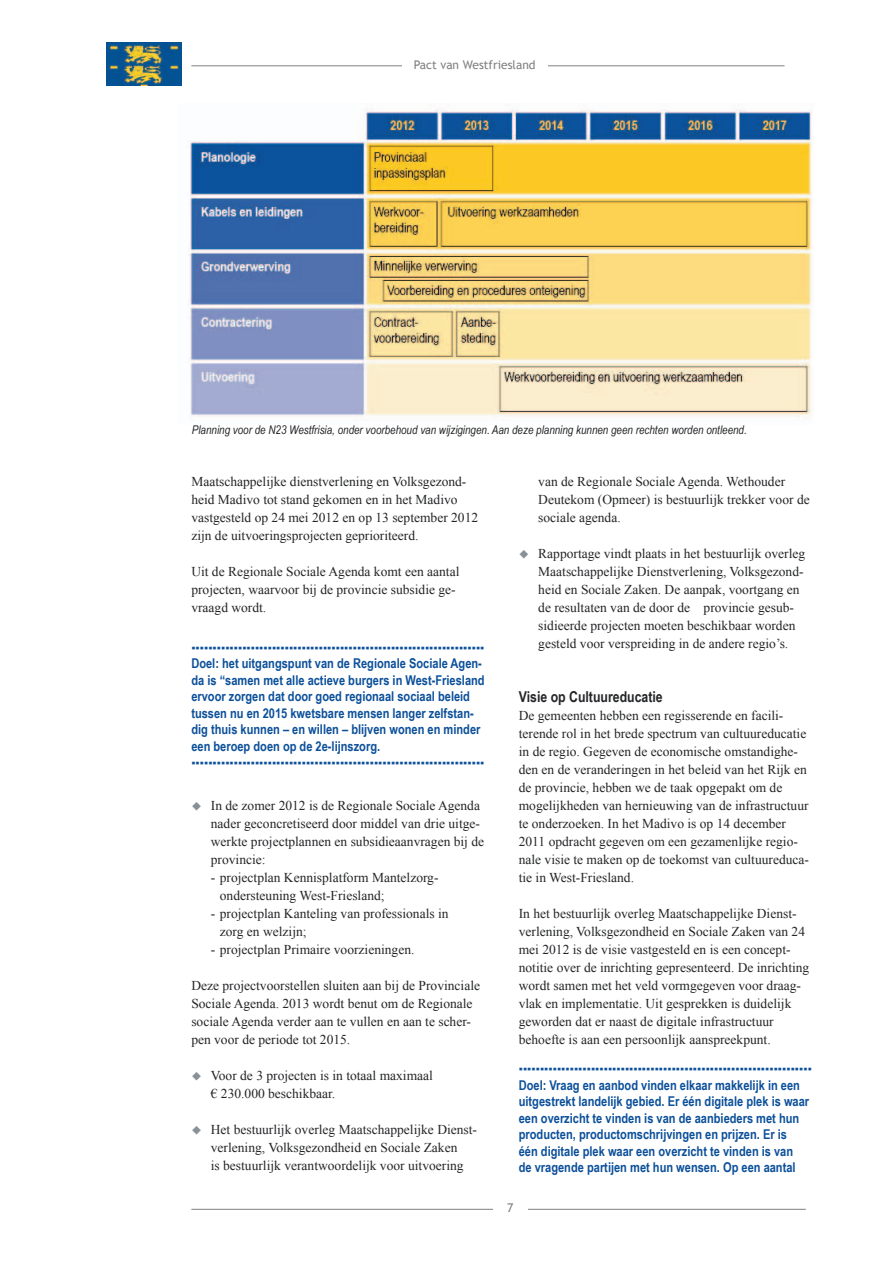
<style>
.page{position:relative;width:893px;height:1263px;background:#fff}
.page>*{position:absolute;margin:0;border:0;box-sizing:border-box;transform-origin:0 0}
.t1{font:700 15px "Arial Narrow";color:#242527}
.t2{font:13.5px/18px "Times New Roman";color:#242527}
.t3{font:700 13.5px/16.5px "Arial Narrow";color:#0c509a}
.t4{font:12px "Trebuchet MS";color:#0c509a}
.t5{font:italic 12px "Arial Narrow";color:#242527}
.t6{font:12px "Trebuchet MS";color:#808082}
.s1{color:#889197}
</style>
<div class="page">
<hr style="left:191px;top:1209px;width:615px;height:1px;background:#808082">
<div style="left:493px;top:1203px;width:34px;height:19px;background:#fff"></div>
<hr style="left:191px;top:65px;width:593px;height:1px;background:#808082">
<div style="left:402px;top:60px;width:146px;height:22px;background:#fff"></div>
<img style="left:106px;top:42px;width:76px;height:44px">
<img style="left:188px;top:109px;width:624px;height:309px">
<p class="t6" style="left:414px;top:57px;width:123px">Pact van Westfriesland</p>
<p class="t5" style="left:192px;top:422px;width:556px">Planning voor de N23 Westfrisia, onder voorbehoud van wijzigingen. Aan deze planning kunnen geen rechten worden ontleend.</p>
<p class="t2" style="left:191px;top:472px;width:288px">Maatschappelijke dienstverlening en Volksgezond&shy;heid Madivo tot stand gekomen en in het Madivo vastgesteld op 24 mei 2012 en op 13 september 2012 zijn de uitvoeringsprojecten geprioriteerd.</p>
<p class="t2" style="left:191px;top:562px;width:270px">Uit de Regionale Sociale Agenda komt een aantal projecten, waarvoor bij de provincie subsidie ge&shy;vraagd wordt.</p>
<p class="t4" style="left:191px;top:640px;width:295px">▪▪▪▪▪▪▪▪▪▪▪▪▪▪▪▪▪▪▪▪▪▪▪▪▪▪▪▪▪▪▪▪▪▪▪▪▪▪▪▪▪▪▪▪▪▪▪▪▪▪▪▪▪▪▪▪▪▪▪▪▪▪▪▪▪▪▪▪▪</p>
<p class="t3" style="left:191px;top:654px;width:295px">Doel: het uitgangspunt van de Regionale Sociale Agen&shy;da is “samen met alle actieve burgers in West-Friesland ervoor zorgen dat door goed regionaal sociaal beleid tussen nu en 2015 kwetsbare mensen langer zelfstan&shy;dig thuis kunnen – en willen – blijven wonen en minder een beroep doen op de 2e-lijnszorg.</p>
<p class="t4" style="left:191px;top:756px;width:295px">▪▪▪▪▪▪▪▪▪▪▪▪▪▪▪▪▪▪▪▪▪▪▪▪▪▪▪▪▪▪▪▪▪▪▪▪▪▪▪▪▪▪▪▪▪▪▪▪▪▪▪▪▪▪▪▪▪▪▪▪▪▪▪▪▪▪▪▪▪</p>
<p class="t2" style="left:211px;top:796px;width:275px;text-indent:-19px"><span class="s1">◆</span> In de zomer 2012 is de Regionale Sociale Agenda nader geconcretiseerd door middel van drie uitge&shy;werkte projectplannen en subsidieaanvragen bij de provincie:</p>
<p class="t2" style="left:220px;top:868px;width:220px;text-indent:-9px">- projectplan Kennisplatform Mantelzorg&shy;ondersteuning West-Friesland;</p>
<p class="t2" style="left:220px;top:904px;width:230px;text-indent:-9px">- projectplan Kanteling van professionals in zorg en welzijn;</p>
<p class="t2" style="left:211px;top:940px;width:205px">- projectplan Primaire voorzieningen.</p>
<p class="t2" style="left:191px;top:976px;width:290px">Deze projectvoorstellen sluiten aan bij de Provinciale Sociale Agenda. 2013 wordt benut om de Regionale sociale Agenda verder aan te vullen en aan te scher&shy;pen voor de periode tot 2015.</p>
<p class="t2" style="left:211px;top:1066px;width:224px;text-indent:-20px"><span class="s1">◆</span> Voor de 3 projecten is in totaal maximaal € 230.000 beschikbaar.</p>
<p class="t2" style="left:191px;top:1120px;width:287px;text-align:center"><span class="s1">◆</span> Het bestuurlijk overleg Maatschappelijke Dienst&shy;verlening, Volksgezondheid en Sociale Zaken<br>is bestuurlijk verantwoordelijk voor uitvoering</p>
<p class="t2" style="left:538px;top:472px;width:273px">van de Regionale Sociale Agenda. Wethouder<br>Deutekom (Opmeer) is bestuurlijk trekker voor de sociale agenda.</p>
<p class="t2" style="left:538px;top:544px;width:268px;text-indent:-20px"><span class="s1">◆</span> Rapportage vindt plaats in het bestuurlijk overleg Maatschappelijke Dienstverlening, Volksgezond&shy;heid en Sociale Zaken. De aanpak, voortgang en de resultaten van de door de provincie gesub&shy;sidieerde projecten moeten beschikbaar worden gesteld voor verspreiding in de andere regio’s.</p>
<p class="t1" style="left:519px;top:685px;width:146px">Visie op Cultuureducatie</p>
<p class="t2" style="left:519px;top:706px;width:292px">De gemeenten hebben een regisserende en facili&shy;terende rol in het brede spectrum van cultuureducatie in de regio. Gegeven de economische omstandighe&shy;den en de veranderingen in het beleid van het Rijk en de provincie, hebben we de taak opgepakt om de mogelijkheden van hernieuwing van de infrastructuur te onderzoeken. In het Madivo is op 14 december 2011 opdracht gegeven om een gezamenlijke regio&shy;nale visie te maken op de toekomst van cultuureduca&shy;tie in West-Friesland.</p>
<p class="t2" style="left:519px;top:904px;width:292px">In het bestuurlijk overleg Maatschappelijke Dienst&shy;verlening, Volksgezondheid en Sociale Zaken van 24 mei 2012 is de visie vastgesteld en is een concept&shy;notitie over de inrichting gepresenteerd. De inrichting wordt samen met het veld vormgegeven voor draag&shy;vlak en implementatie. Uit gesprekken is duidelijk geworden dat er naast de digitale infrastructuur behoefte is aan een persoonlijk aanspreekpunt.</p>
<p class="t4" style="left:519px;top:1062px;width:295px">▪▪▪▪▪▪▪▪▪▪▪▪▪▪▪▪▪▪▪▪▪▪▪▪▪▪▪▪▪▪▪▪▪▪▪▪▪▪▪▪▪▪▪▪▪▪▪▪▪▪▪▪▪▪▪▪▪▪▪▪▪▪▪▪▪▪▪▪▪</p>
<p class="t3" style="left:519px;top:1076px;width:292px">Doel: Vraag en aanbod vinden elkaar makkelijk in een uitgestrekt landelijk gebied. Er één digitale plek is waar een overzicht te vinden is van de aanbieders met hun producten, productomschrijvingen en prijzen. Er is één digitale plek waar een overzicht te vinden is van de vragende partijen met hun wensen. Op een aantal</p>
<p class="t6" style="left:507px;top:1201px;width:8px">7</p>
</div>
